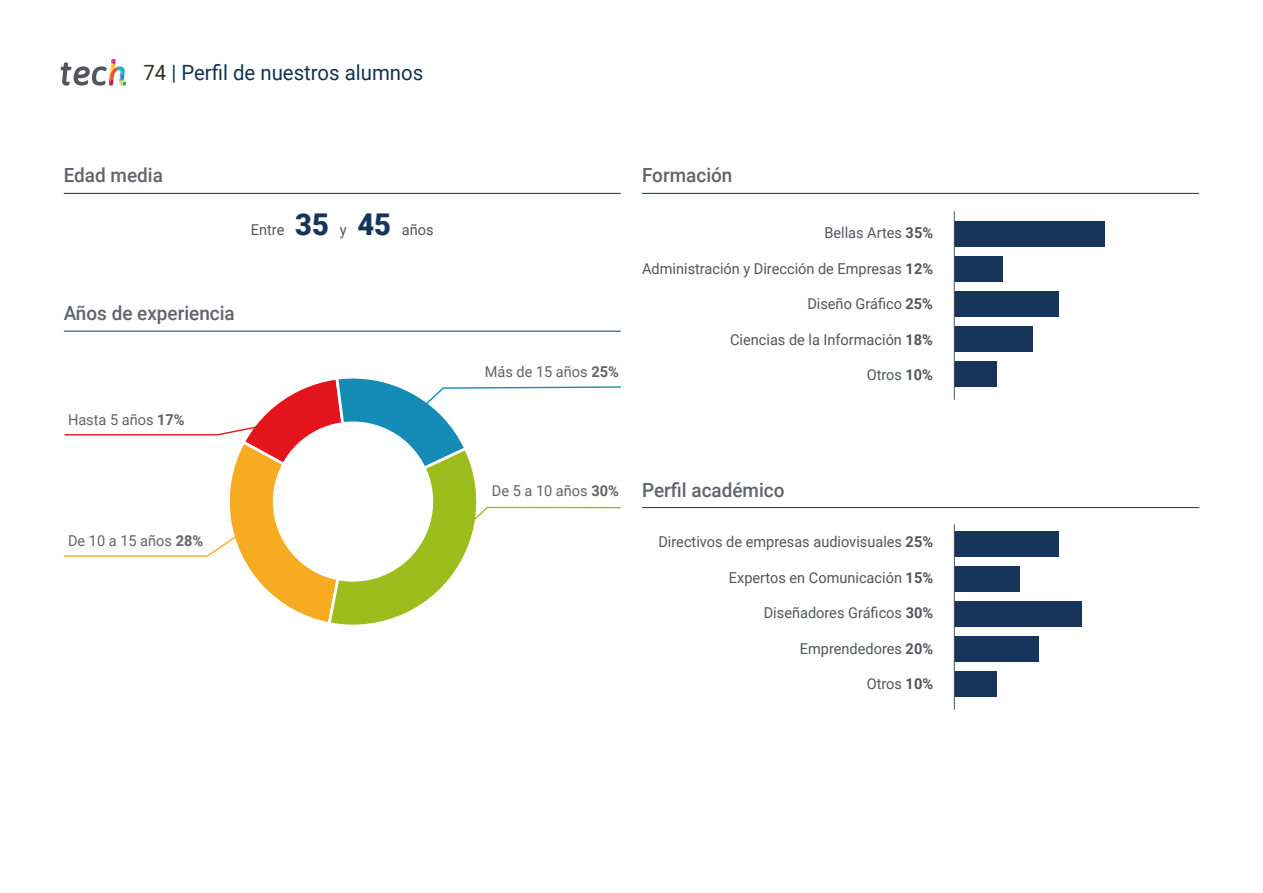
<style>
.page{position:relative;width:1263px;height:893px;background:#fff}
.page>*{position:absolute;margin:0;border:0;box-sizing:border-box;transform-origin:0 0}
.t1{font:21px "Roboto";color:#123352}
.t2{font:500 19.5px "Roboto";color:#61646a}
.t3{font:15px "Roboto";color:#52555b}
.t4{font:15px "Roboto";color:#636363}
.s1{color:#312e20}
.s2{font-weight:900;font-size:30px;color:#16355a}
.s3{font-weight:700}
</style>
<div class="page">
<hr style="left:64px;top:193px;width:557px;height:1px;background:#17355b">
<hr style="left:642px;top:193px;width:557px;height:1px;background:#17355b">
<div style="left:954px;top:222px;width:151px;height:25px;background:#17355b"></div>
<div style="left:954px;top:256px;width:49px;height:26px;background:#17355b"></div>
<div style="left:954px;top:291px;width:105px;height:26px;background:#17355b"></div>
<div style="left:954px;top:326px;width:79px;height:26px;background:#17355b"></div>
<div style="left:954px;top:361px;width:43px;height:25px;background:#17355b"></div>
<hr style="left:954px;top:211px;width:1px;height:189px;background:#52555b">
<div style="left:954px;top:566px;width:65px;height:26px;background:#17355b"></div>
<hr style="left:642px;top:507px;width:557px;height:1px;background:#17355b">
<div style="left:954px;top:532px;width:105px;height:25px;background:#17355b"></div>
<div style="left:954px;top:601px;width:128px;height:26px;background:#17355b"></div>
<div style="left:954px;top:636px;width:85px;height:26px;background:#17355b"></div>
<div style="left:954px;top:671px;width:43px;height:25px;background:#17355b"></div>
<hr style="left:954px;top:524px;width:1px;height:186px;background:#52555b">
<hr style="left:64px;top:331px;width:557px;height:1px;background:#17355b">
<svg style="left:64px;top:378px;width:557px;height:247px"></svg>
<svg style="left:61px;top:59px;width:65px;height:27px"></svg>
<h1 class="t1" style="left:144px;top:57px;width:281px"><span class="s1">74</span> | Perfil de nuestros alumnos</h1>
<h2 class="t2" style="left:64px;top:161px;width:101px">Edad media</h2>
<h2 class="t2" style="left:642px;top:161px;width:92px">Formación</h2>
<p class="t3" style="left:251px;top:219px;width:184px">Entre <span class="s2">35</span> y <span class="s2">45</span> años</p>
<p class="t3" style="left:824px;top:222px;width:110px">Bellas Artes <span class="s3">35%</span></p>
<p class="t3" style="left:642px;top:258px;width:292px">Administración y Dirección de Empresas <span class="s3">12%</span></p>
<p class="t3" style="left:807px;top:293px;width:127px">Diseño Gráfico <span class="s3">25%</span></p>
<p class="t3" style="left:730px;top:329px;width:204px">Ciencias de la Información <span class="s3">18%</span></p>
<p class="t3" style="left:867px;top:364px;width:68px">Otros <span class="s3">10%</span></p>
<h2 class="t2" style="left:64px;top:300px;width:173px">Años de experiencia</h2>
<p class="t4" style="left:485px;top:361px;width:136px">Más de 15 años <span class="s3">25%</span></p>
<p class="t4" style="left:68px;top:409px;width:118px">Hasta 5 años <span class="s3">17%</span></p>
<p class="t4" style="left:68px;top:530px;width:137px">De 10 a 15 años <span class="s3">28%</span></p>
<p class="t4" style="left:492px;top:480px;width:128px">De 5 a 10 años <span class="s3">30%</span></p>
<h2 class="t2" style="left:642px;top:476px;width:144px">Perfil académico</h2>
<p class="t3" style="left:658px;top:531px;width:276px">Directivos de empresas audiovisuales <span class="s3">25%</span></p>
<p class="t3" style="left:729px;top:567px;width:206px">Expertos en Comunicación <span class="s3">15%</span></p>
<p class="t3" style="left:764px;top:602px;width:171px">Diseñadores Gráficos <span class="s3">30%</span></p>
<p class="t3" style="left:800px;top:638px;width:135px">Emprendedores <span class="s3">20%</span></p>
<p class="t3" style="left:867px;top:673px;width:68px">Otros <span class="s3">10%</span></p>
</div>
